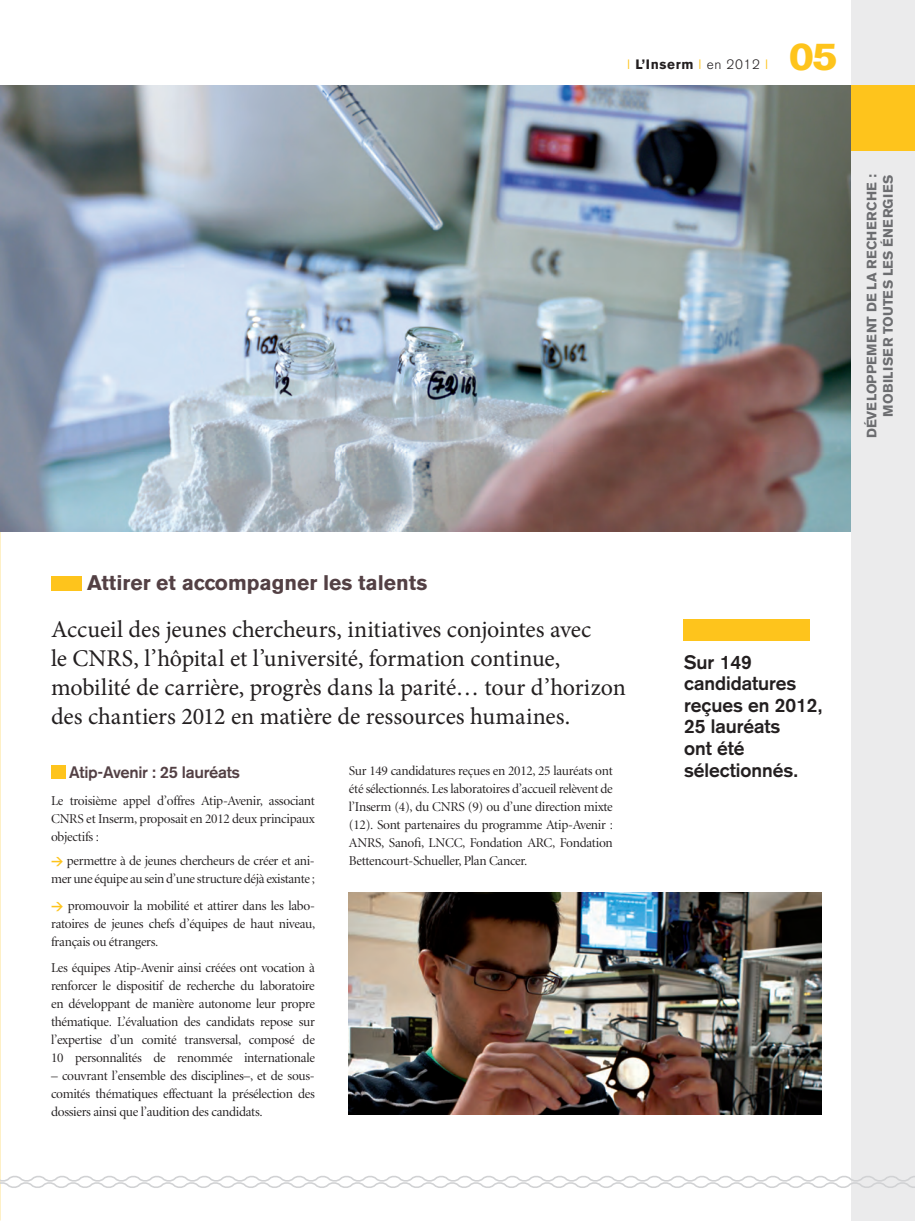
<style>
.page{position:relative;width:915px;height:1221px;background:#fff}
.page>*{position:absolute;margin:0;border:0;box-sizing:border-box;transform-origin:0 0}
.t1{font:700 38.7px "Akzidenz Grotesk BE";color:#fec41c;scale:1.2 1}
.t2{font:24px/28.8px "Minion Pro";letter-spacing:-.005em;color:#231f20}
.t3{font:700 21px "Akzidenz Grotesk BE";color:#534044}
.t4{font:700 19.2px/21.6px "Akzidenz Grotesk";color:#231f20}
.t5{font:500 16.5px "Akzidenz Grotesk BE";letter-spacing:-.02em;color:#534044}
.t6{font:13.5px/18px "Minion Display";letter-spacing:-.02em;color:#231f20;text-align:justify}
.t7{font:700 13.5px/16.2px "Akzidenz Grotesk BE";color:#6c6d70;text-align:right}
.t8{font:700 13.5px "Akzidenz Grotesk BE";letter-spacing:.05em;color:#231f20}
.s1{font-weight:300;color:#fec41c}
.s2{font-weight:300}
.s3{font-family:"DIN";font-weight:700;font-size:12px;color:#fec41c}
</style>
<div class="page">
<img style="left:0;top:85px;width:850px;height:446px">
<div style="left:850px;top:0;width:64px;height:1220px;background:#ebebec"></div>
<svg style="left:0;top:1173px;width:914px;height:17px"></svg>
<div style="left:850px;top:85px;width:64px;height:66px;background:#fec41c"></div>
<div style="left:51px;top:765px;width:14px;height:13px;background:#fec41c"></div>
<div style="left:51px;top:576px;width:30px;height:14px;background:#fec41c"></div>
<img style="left:349px;top:892px;width:472px;height:221px">
<div style="left:682px;top:619px;width:127px;height:22px;background:#fec41c"></div>
<p class="t8" style="left:627px;top:57px;width:142px"><span class="s1">I</span> L’Inserm <span class="s1">I</span> <span class="s2">en 2012</span> <span class="s1">I</span></p>
<h1 class="t1" style="left:788px;top:34px;width:43px">05</h1>
<p class="t7" style="left:863px;top:438px;width:265px;rotate:-90deg">Développement de la recher che : mo biliser tou tes les énergies</p>
<h3 class="t3" style="left:87px;top:570px;width:341px">Attirer et accompagner les talents</h3>
<h2 class="t2" style="left:51px;top:615px;width:576px">Accueil des jeunes chercheurs, initiatives conjointes avec<br>le CNRS, l’hôpital et l’université, formation continue, mobilité de carrière, progrès dans la parité… tour d’horizon des chantiers 2012 en matière de ressources humaines.</h2>
<p class="t5" style="left:69px;top:762px;width:172px">Atip-Avenir : 25 lauréats</p>
<p class="t6" style="left:51px;top:792px;width:265px">Le troisième appel d’offres Atip-Avenir, associant CNRS et Inserm, proposait en 2012 deux principaux objectifs :</p>
<p class="t6" style="left:51px;top:852px;width:265px"><span class="s3">&gt;</span> permettre à de jeunes chercheurs de créer et ani&shy;mer une équipe au sein d’une structure déjà existante ;</p>
<p class="t6" style="left:51px;top:897px;width:266px"><span class="s3">&gt;</span> promouvoir la mobilité et attirer dans les labo&shy;ratoires de jeunes chefs d’équipes de haut niveau, français ou étrangers.</p>
<p class="t6" style="left:51px;top:959px;width:265px">Les équipes Atip-Avenir ainsi créées ont vocation à renforcer le dispositif de recherche du laboratoire en développant de manière autonome leur propre thématique. L’évaluation des candidats repose sur l’expertise d’un comité transversal, composé de 10 personnalités de renommée internationale</p>
<p class="t6" style="left:51px;top:1067px;width:265px">– couvrant l’ensemble des disciplines–, et de sous&shy;comités thématiques effectuant la présélection des dossiers ainsi que l’audition des candidats.</p>
<p class="t6" style="left:349px;top:762px;width:265px">Sur 149 candidatures reçues en 2012, 25 lauréats ont été sélectionnés. Les laboratoires d’accueil relèvent de l’Inserm (4), du CNRS (9) ou d’une direction mixte (12). Sont partenaires du programme Atip-Avenir :<br>ANRS, Sanofi, LNCC, Fondation ARC, Fondation Bettencourt-Schueller, Plan Cancer.</p>
<h3 class="t4" style="left:684px;top:651px;width:140px">Sur 149 candidatures reçues en 2012,<br>25 lauréats<br>ont été sélectionnés.</h3>
</div>
